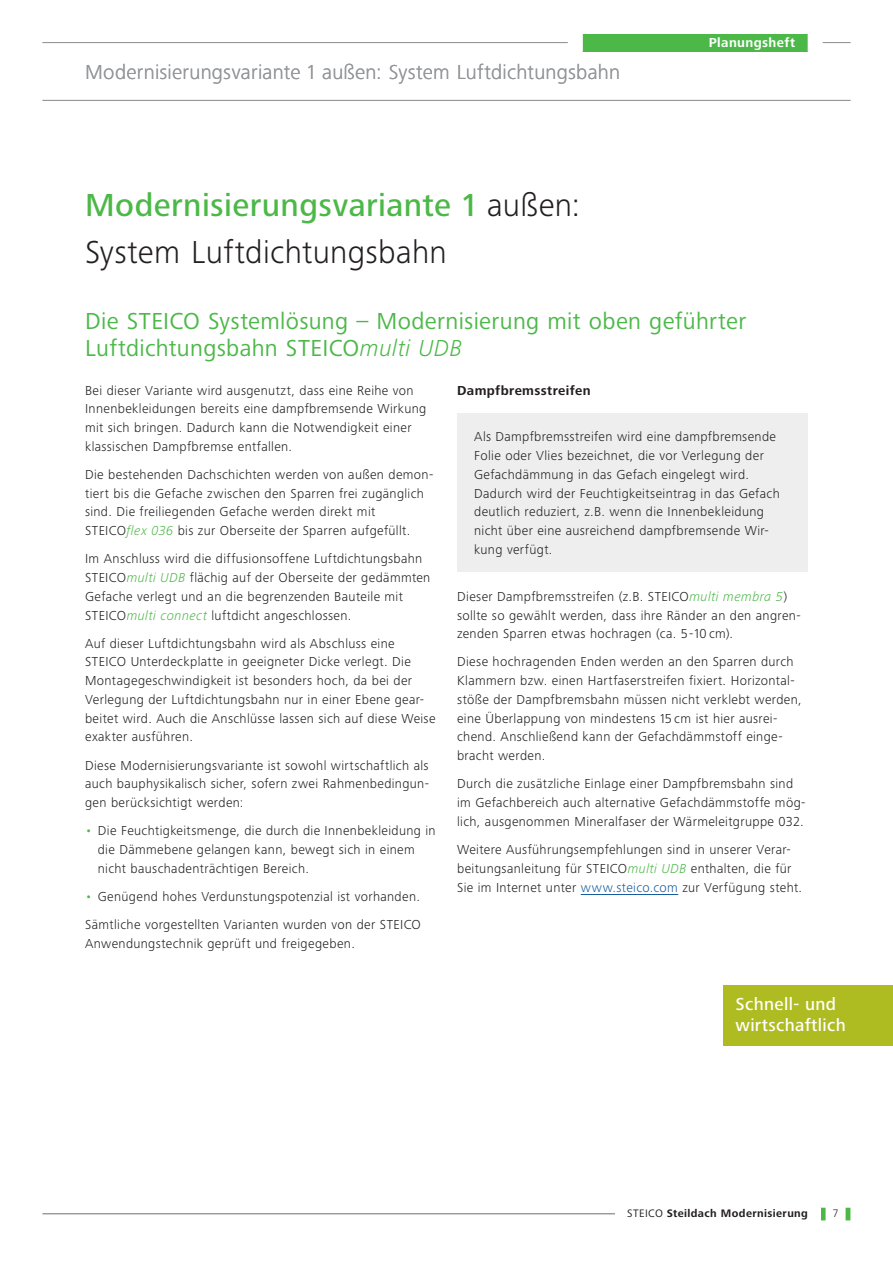
<style>
.page{position:relative;width:893px;height:1263px;background:#fff}
.page>*{position:absolute;margin:0;border:0;box-sizing:border-box;transform-origin:0 0}
.t1{font:300 33px/46.8px "Frutiger Next LTW1 G";letter-spacing:.01em;color:#231f20}
.t2{font:24px/27px "Frutiger Next LTW1 G";letter-spacing:.015em;color:#4cb848}
.t3{font:300 21px "Frutiger Next LTW1 G";letter-spacing:.01em;color:#95979a}
.t4{font:500 18px/21.6px "Frutiger Next LTW1 G";letter-spacing:.02em;color:#fff}
.t5{font:300 13.5px/18.8px "Frutiger Next LTW1 G";letter-spacing:.03em;color:#231f20}
.t6{font:700 13.5px "Frutiger Next LTW1 G";letter-spacing:.03em;color:#231f20}
.t7{font:700 13.5px "Frutiger Next LTW1 G";letter-spacing:.03em;color:#fff}
.t8{font:700 11.25px "Frutiger Next LTW1 G";letter-spacing:.035em;color:#231f20}
.t9{font:300 11.25px "Frutiger Next LTW1 G";color:#231f20}
.s1{font-weight:500;color:#4cb848}
.s2{font-weight:300;font-style:italic}
.s3{font-style:italic;color:#4cb848}
.s4{color:#4cb848}
.s5{color:#175d9e}
.s6{font-weight:400}
</style>
<div class="page">
<hr style="left:43px;top:1213px;width:765px;height:1px;background:#6c6d70">
<div style="left:821px;top:1208px;width:5px;height:12px;background:#4cb848"></div>
<hr style="left:846px;top:1208px;width:4px;height:12px;background:#4cb848">
<div style="left:615px;top:1208px;width:206px;height:12px;background:#fff"></div>
<div style="left:457px;top:413px;width:351px;height:159px;background:#eeeeef"></div>
<hr style="left:581px;top:894px;width:97px;height:1px;background:#175d9e">
<div style="left:723px;top:985px;width:170px;height:60px;background:#aebc21"></div>
<hr style="left:43px;top:42px;width:807px;height:1px;background:#95979a">
<hr style="left:43px;top:100px;width:807px;height:1px;background:#95979a">
<div style="left:583px;top:34px;width:225px;height:18px;background:#4cb848"></div>
<div style="left:568px;top:34px;width:15px;height:18px;background:#fff"></div>
<div style="left:808px;top:34px;width:15px;height:18px;background:#fff"></div>
<h3 class="t3" style="left:85px;top:60px;width:537px">Modernisierungsvariante 1 außen: System Luftdichtungsbahn</h3>
<h1 class="t1" style="left:85px;top:182px;width:497px"><span class="s1">Modernisierungsvariante 1</span> außen:<br>System Luftdichtungsbahn</h1>
<p class="t7" style="left:709px;top:35px;width:88px">Planungsheft</p>
<h2 class="t2" style="left:85px;top:308px;width:663px">Die STEICO Systemlösung – Modernisierung mit oben geführter<br>Luftdichtungsbahn STEICO<span class="s2">multi UDB</span></h2>
<p class="t5" style="left:85px;top:381px;width:343px">Bei dieser Variante wird ausgenutzt, dass eine Reihe von Innenbekleidungen bereits eine dampfbremsende Wirkung mit sich bringen. Dadurch kann die Notwendigkeit einer klassischen Dampfbremse entfallen.</p>
<p class="t5" style="left:85px;top:465px;width:350px">Die bestehenden Dachschichten werden von außen demon&shy;tiert bis die Gefache zwischen den Sparren frei zugänglich sind. Die freiliegenden Gefache werden direkt mit STEICO<span class="s3">flex 036</span> bis zur Oberseite der Sparren aufgefüllt.</p>
<p class="t5" style="left:85px;top:549px;width:347px">Im Anschluss wird die diffusionsoffene Luftdichtungsbahn STEICO<span class="s3">multi UDB</span> flächig auf der Oberseite der gedämmten Gefache verlegt und an die begrenzenden Bauteile mit STEICO<span class="s3">multi connect</span> luftdicht angeschlossen.</p>
<p class="t5" style="left:85px;top:634px;width:352px">Auf dieser Luftdichtungsbahn wird als Abschluss eine STEICO Unterdeckplatte in geeigneter Dicke verlegt. Die Montagegeschwindigkeit ist besonders hoch, da bei der Verlegung der Luftdichtungsbahn nur in einer Ebene gear&shy;beitet wird. Auch die Anschlüsse lassen sich auf diese Weise exakter ausführen.</p>
<p class="t5" style="left:85px;top:756px;width:345px;text-align:justify">Diese Modernisierungsvariante ist sowohl wirtschaftlich als auch bauphysikalisch sicher, sofern zwei Rahmenbedingun&shy;gen berücksichtigt werden:</p>
<p class="t5" style="left:98px;top:821px;width:339px;text-indent:-13px"><span class="s4">•</span> Die Feuchtigkeitsmenge, die durch die Innenbekleidung in die Dämmebene gelangen kann, bewegt sich in einem nicht bauschadenträchtigen Bereich.</p>
<p class="t5" style="left:85px;top:882px;width:337px;line-height:28px"><span class="s4">•</span> Genügend hohes Verdunstungspotenzial ist vorhanden.<br>Sämtliche vorgestellten Varianten wurden von der STEICO</p>
<p class="t5" style="left:85px;top:934px;width:269px">Anwendungstechnik geprüft und freigegeben.</p>
<p class="t6" style="left:457px;top:382px;width:135px">Dampfbremsstreifen</p>
<p class="t5" style="left:474px;top:428px;width:307px">Als Dampfbremsstreifen wird eine dampfbremsende Folie oder Vlies bezeichnet, die vor Verlegung der Gefachdämmung in das Gefach eingelegt wird.<br>Dadurch wird der Feuchtigkeitseintrag in das Gefach deutlich reduziert, z. B. wenn die Innenbekleidung nicht über eine ausreichend dampfbremsende Wir&shy;kung verfügt.</p>
<p class="t5" style="left:457px;top:587px;width:345px">Dieser Dampfbremsstreifen (z. B. STEICO<span class="s3">multi membra 5</span>) sollte so gewählt werden, dass ihre Ränder an den angren&shy;zenden Sparren etwas hochragen (ca. 5-10 cm).</p>
<p class="t5" style="left:457px;top:653px;width:346px">Diese hochragenden Enden werden an den Sparren durch Klammern bzw. einen Hartfaserstreifen fixiert. Horizontal&shy;stöße der Dampfbremsbahn müssen nicht verklebt werden, eine Überlappung von mindestens 15 cm ist hier ausrei&shy;chend. Anschließend kann der Gefachdämmstoff einge&shy;bracht werden.</p>
<p class="t5" style="left:457px;top:774px;width:350px">Durch die zusätzliche Einlage einer Dampfbremsbahn sind im Gefachbereich auch alternative Gefachdämmstoffe mög&shy;lich, ausgenommen Mineralfaser der Wärmeleitgruppe 032.</p>
<p class="t5" style="left:457px;top:840px;width:344px">Weitere Ausführungsempfehlungen sind in unserer Verar&shy;beitungsanleitung für STEICO<span class="s3">multi UDB</span> enthalten, die für<br>Sie im Internet unter <span class="s5">www.steico.com</span> zur Verfügung steht.</p>
<h3 class="t4" style="left:735px;top:993px;width:112px">Schnell- und wirtschaftlich</h3>
<p class="t8" style="left:627px;top:1207px;width:182px"><span class="s6">STEICO</span> Steildach Modernisierung</p>
<p class="t9" style="left:833px;top:1207px;width:7px">7</p>
</div>
